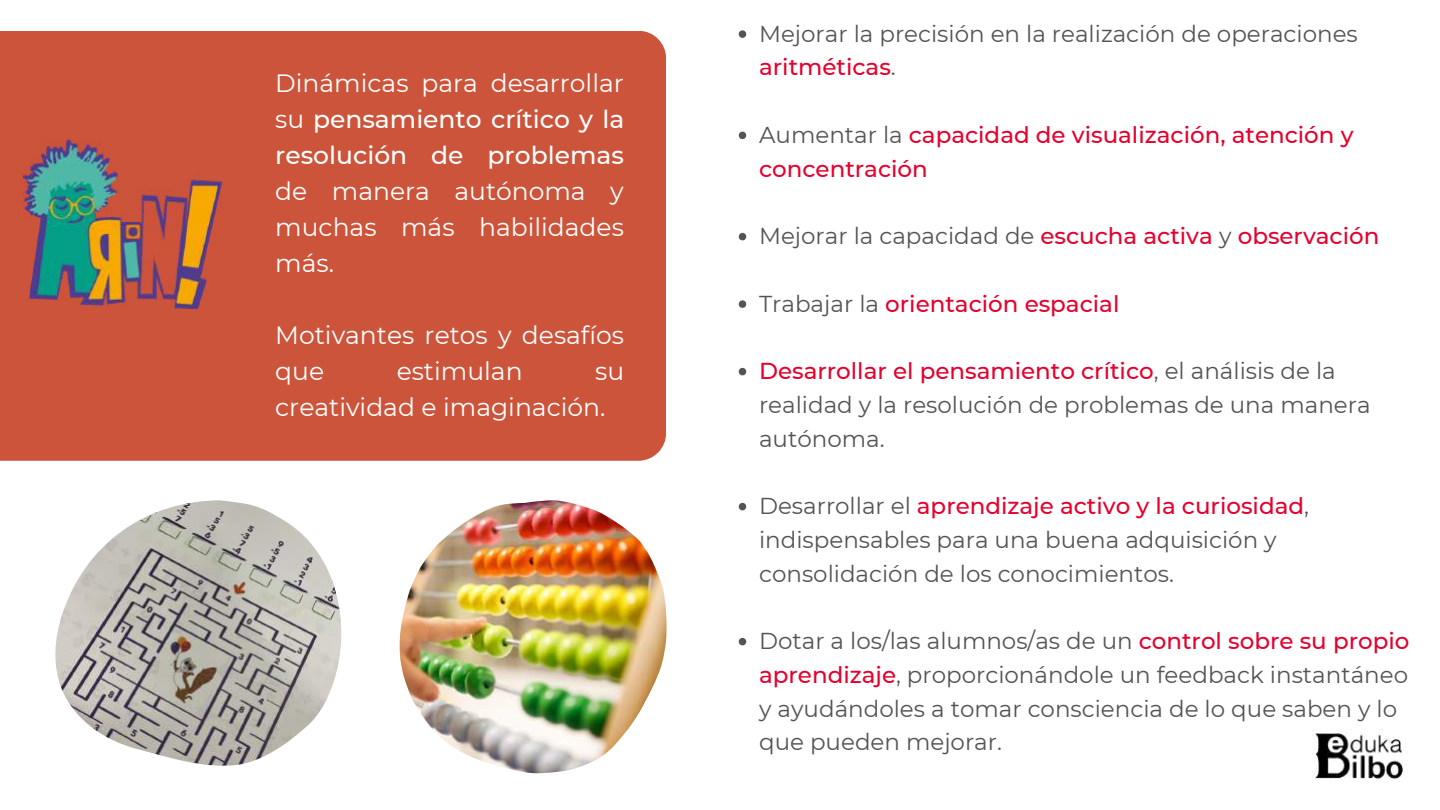
<style>
.page{position:relative;width:1440px;height:810px;background:#fff}
.page>*{position:absolute;margin:0;border:0;box-sizing:border-box;transform-origin:0 0}
.t1{font:25px/36px "Montserrat";color:#fff}
.t2{font:500 25px/36px "Montserrat";color:#fff;text-align:justify}
.t3{font:23px/33.8px "Montserrat";color:#545454}
.t4{font:500 23px/33.8px "Montserrat";color:#e5012e}
.s1{font-weight:400}
.s2{font-weight:500;color:#e5012e}
.s3{font-weight:400;color:#545454}
</style>
<div class="page">
<div style="left:0;top:31px;width:666px;height:430px;background:#cc543b"></div>
<img style="left:400px;top:500px;width:266px;height:273px">
<img style="left:55px;top:500px;width:286px;height:266px">
<img style="left:16px;top:117px;width:212px;height:212px">
<svg style="left:739px;top:30px;width:7px;height:8px"></svg>
<svg style="left:739px;top:132px;width:7px;height:7px"></svg>
<svg style="left:739px;top:233px;width:7px;height:7px"></svg>
<svg style="left:739px;top:300px;width:7px;height:8px"></svg>
<svg style="left:739px;top:368px;width:7px;height:7px"></svg>
<svg style="left:739px;top:503px;width:7px;height:7px"></svg>
<svg style="left:739px;top:638px;width:7px;height:7px"></svg>
<img style="left:1312px;top:729px;width:94px;height:51px">
<p class="t2" style="left:275px;top:65px;width:351px"><span class="s1">Dinámicas para desarrollar su</span> pensamiento crítico y la resolución de problemas</p>
<p class="t1" style="left:275px;top:173px;width:350px;text-align:justify">de manera autónoma y muchas más habilidades más.</p>
<p class="t1" style="left:275px;top:317px;width:350px">Motivantes retos y desafíos que</p>
<p class="t1" style="left:397px;top:353px;width:127px">estimulan</p>
<p class="t1" style="left:275px;top:353px;width:350px;text-indent:320px">su creatividad e imaginación.</p>
<p class="t3" style="left:759px;top:16px;width:600px">Mejorar la precisión en la realización de operaciones <span class="s2">aritméticas</span>.</p>
<p class="t4" style="left:759px;top:118px;width:596px"><span class="s3">Aumentar la</span> capacidad de visualización, atención y concentración</p>
<p class="t4" style="left:759px;top:219px;width:622px"><span class="s3">Mejorar la capacidad de</span> escucha activa <span class="s3">y</span> observación</p>
<p class="t4" style="left:759px;top:286px;width:362px"><span class="s3">Trabajar la</span> orientación espacial</p>
<p class="t3" style="left:759px;top:354px;width:613px"><span class="s2">Desarrollar el pensamiento crítico</span>, el aná lisis de la realidad y la resolución de problemas de una manera autónoma.</p>
<p class="t3" style="left:759px;top:489px;width:551px">Desarrollar el <span class="s2">aprendizaje activo y la curiosidad</span>, indispensables para una buena adquisición y consolidación de los conocimientos.</p>
<p class="t3" style="left:759px;top:624px;width:652px">Dotar a los/las alumnos/as de un <span class="s2">control sobre su propio aprendizaje</span>, proporcioná ndole un feedback instantá neo y ayudá ndoles a tomar consciencia de lo que saben y lo que pueden mejorar.</p>
</div>
